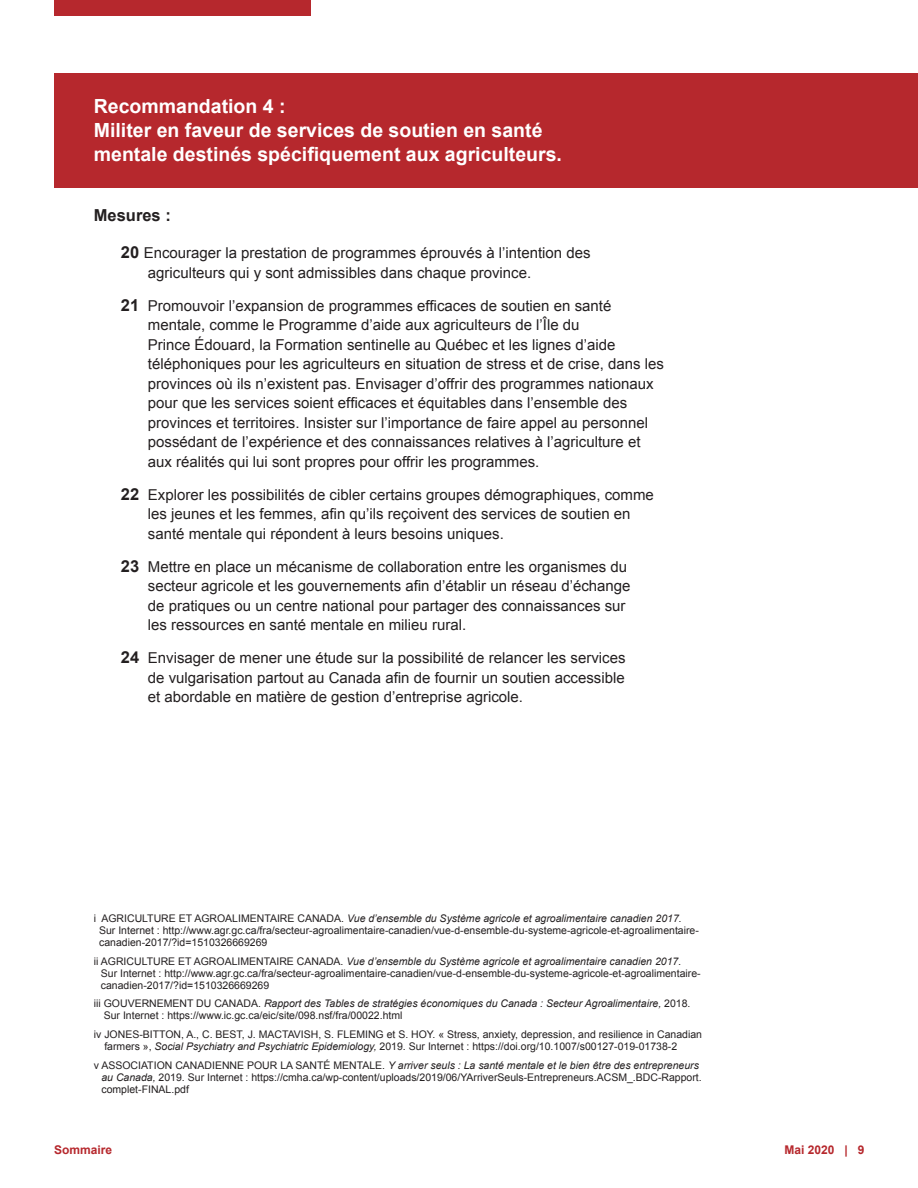
<style>
.page{position:relative;width:918px;height:1188px;background:#fff}
.page>*{position:absolute;margin:0;border:0;box-sizing:border-box;transform-origin:0 0}
.t1{font:700 19.5px/24px "Arial";color:#fff}
.t2{font:700 16.5px "Arial";color:#231f20}
.t3{font:15px/19.5px "Arial";color:#231f20}
.t4{font:700 12px "Arial";color:#b6282d}
.footnote{font:10.5px/12px "Arial";color:#231f20}
.s1{font-weight:700;font-size:16.5px}
.s2{font-style:italic}
</style>
<div class="page">
<div style="left:54px;top:0;width:256px;height:15px;background:#b6282d"></div>
<div style="left:54px;top:73px;width:864px;height:115px;background:#b6282d"></div>
<p class="t1" style="left:94px;top:94px;width:470px">Recommandation 4 :<br>Militer en faveur de services de soutien en santé mentale destinés spécifiquement aux agriculteurs.</p>
<p class="t2" style="left:94px;top:204px;width:79px">Mesures :</p>
<p class="t3" style="left:148px;top:243px;width:444px;text-indent:-27px"><span class="s1">20</span> Encourager la prestation de programmes éprouvés à l’intention des agriculteurs qui y sont admissibles dans chaque province.</p>
<p class="t3" style="left:148px;top:296px;width:518px;text-indent:-27px"><span class="s1">21</span> Promouvoir l’expansion de programmes efficaces de soutien en santé mentale, comme le Programme d’aide aux agriculteurs de l’Île du<br>Prince Édouard, la Formation sentinelle au Québec et les lignes d’aide téléphoniques pour les agriculteurs en situation de stress et de crise, dans les provinces où ils n’existent pas. Envisager d’offrir des programmes nationaux pour que les services soient efficaces et équitables dans l’ensemble des provinces et territoires. Insister sur l’importance de faire appel au personnel possédant de l’expérience et des connaissances relatives à l’agriculture et aux réalités qui lui sont propres pour offrir les programmes.</p>
<p class="t3" style="left:148px;top:485px;width:508px;text-indent:-27px"><span class="s1">22</span> Explorer les possibilités de cibler certains groupes démographiques, comme les jeunes et les femmes, afin qu’ils reçoivent des services de soutien en santé mentale qui répondent à leurs besoins uniques.</p>
<p class="t3" style="left:148px;top:557px;width:484px;text-indent:-27px"><span class="s1">23</span> Mettre en place un mécanisme de collaboration entre les organismes du secteur agricole et les gouvernements afin d’établir un réseau d’échange de pratiques ou un centre national pour partager des connaissances sur les ressources en santé mentale en milieu rural.</p>
<p class="t3" style="left:148px;top:648px;width:479px;text-align:justify;text-indent:-27px"><span class="s1">24</span> Envisager de mener une étude sur la possibilité de relancer les services de vulgarisation partout au Canada afin de fournir un soutien accessible et abordable en matière de gestion d’entreprise agricole.</p>
<p class="footnote" style="left:99px;top:912px;width:601px;text-indent:-5px">i AGRICULTURE ET AGROALIMENTAIRE CANADA. <span class="s2">Vue d’ensemble du Système agricole et agroalimentaire canadien 2017.<br></span>Sur Internet : http://www.agr.gc.ca/fra/secteur-agroalimentaire-canadien/vue-d-ensemble-du-systeme-agricole-et-agroalimentaire&shy;canadien-2017/?id=1510326669269</p>
<p class="footnote" style="left:101px;top:955px;width:601px;text-indent:-7px">ii AGRICULTURE ET AGROALIMENTAIRE CANADA. <span class="s2">Vue d’ensemble du Système agricole et agroalimentaire canadien 2017.<br></span>Sur Internet : http://www.agr.gc.ca/fra/secteur-agroalimentaire-canadien/vue-d-ensemble-du-systeme-agricole-et-agroalimentaire&shy;canadien-2017/?id=1510326669269</p>
<p class="footnote" style="left:104px;top:998px;width:588px;text-indent:-10px">iii GOUVERNEMENT DU CANADA. <span class="s2">Rapport des Tables de stratégies économiques du Canada : Secteur Agroalimentaire,</span> 2018.<br>Sur Internet : https://www.ic.gc.ca/eic/site/098.nsf/fra/00022.html</p>
<p class="footnote" style="left:104px;top:1029px;width:599px;text-indent:-10px">iv JONES-BITTON, A., C. BEST, J. MACTAVISH, S. FLEMING et S. HOY. « Stress, anxiety, depression, and resilience in Canadian farmers », <span class="s2">Social Psychiatry and Psychiatric Epidemiology,</span> 2019. Sur Internet : https://doi.org/10.1007/s00127-019-01738-2</p>
<p class="footnote" style="left:101px;top:1059px;width:602px;text-indent:-8px">v ASSOCIATION CANADIENNE POUR LA SANTÉ MENTALE. <span class="s2">Y arriver seuls : La santé mentale et le bien être des entrepreneurs au Canada,</span> 2019. Sur Internet : https://cmha.ca/wp-content/uploads/2019/06/YArriverSeuls-Entrepreneurs.ACSM_.BDC-Rapport. complet-FINAL.pdf</p>
<p class="t4" style="left:54px;top:1142px;width:60px">Sommaire</p>
<p class="t4" style="left:784px;top:1142px;width:82px">Mai 2020 | 9</p>
</div>
